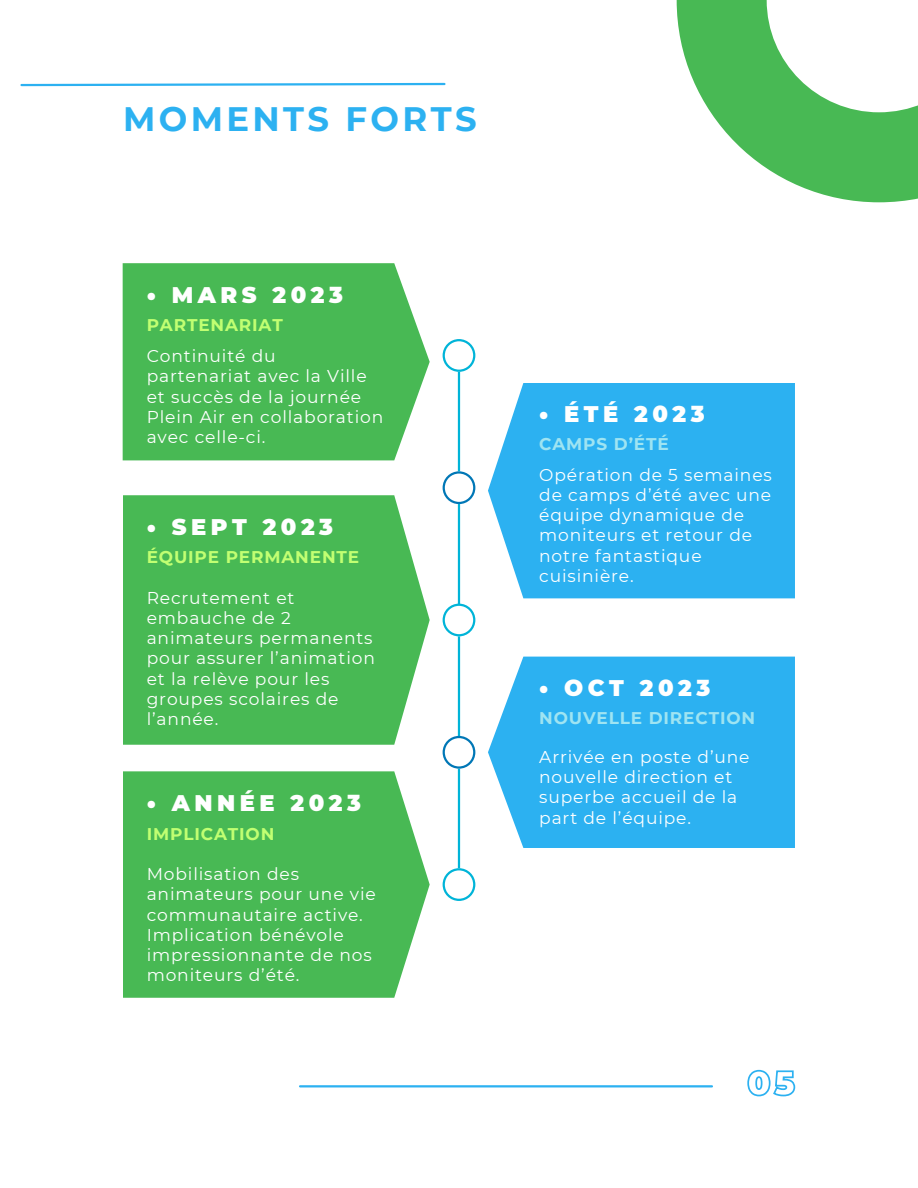
<style>
.page{position:relative;width:918px;height:1188px;background:#fff}
.page>*{position:absolute;margin:0;border:0;box-sizing:border-box;transform-origin:0 0}
.t1{font:700 33.9px "Montserrat";letter-spacing:.1em;color:#2cb1f1}
.t2{font:900 22.5px "Montserrat";letter-spacing:.2em;color:#fff}
.t3{font:17.1px/20.2px "Montserrat";letter-spacing:.05em;color:#fff}
.t4{font:700 16.95px "Montserrat";letter-spacing:.05em;color:#c1ff72}
.t5{font:700 16.95px "Montserrat";letter-spacing:.05em;color:#9fe4f2}
</style>
<div class="page">
<hr style="left:300px;top:1085px;width:412px;height:2px;background:#2cb1f1">
<svg style="left:747px;top:1069px;width:49px;height:28px"></svg>
<svg style="left:677px;top:0;width:241px;height:202px;fill:#48b954"></svg>
<svg style="left:20px;top:82px;width:426px;height:5px"></svg>
<hr style="left:458px;top:340px;width:2px;height:560px;background:#00b4d8">
<svg style="left:443px;top:339px;width:32px;height:33px"></svg>
<svg style="left:443px;top:604px;width:32px;height:32px"></svg>
<svg style="left:443px;top:736px;width:32px;height:33px"></svg>
<svg style="left:443px;top:868px;width:32px;height:33px"></svg>
<svg style="left:443px;top:471px;width:32px;height:33px"></svg>
<div style="left:123px;top:263px;width:307px;height:197px;background:#48b954"></div>
<div style="left:123px;top:495px;width:307px;height:250px;background:#48b954"></div>
<div style="left:123px;top:771px;width:307px;height:227px;background:#48b954"></div>
<div style="left:488px;top:383px;width:307px;height:215px;background:#2cb1f1"></div>
<div style="left:488px;top:657px;width:307px;height:191px;background:#2cb1f1"></div>
<h1 class="t1" style="left:123px;top:98px;width:355px">MOMENTS FORTS</h1>
<h2 class="t2" style="left:147px;top:281px;width:198px">• MARS 2023</h2>
<h3 class="t4" style="left:147px;top:314px;width:138px">PARTENARIAT</h3>
<p class="t3" style="left:147px;top:346px;width:238px">Continuité du partenariat avec la Ville et succès de la journée<br>Plein Air en collaboration avec celle-ci.</p>
<h3 class="t2" style="left:147px;top:513px;width:188px">• SEPT 2023</h3>
<p class="t4" style="left:147px;top:546px;width:214px">ÉQUIPE PERMANENTE</p>
<h2 class="t3" style="left:147px;top:587px;width:230px">Recrutement et embauche de 2 animateurs permanents pour assurer l’animation et la relève pour les groupes scolaires de l’année.</h2>
<p class="t2" style="left:147px;top:789px;width:216px">• ANNÉE 2023</p>
<p class="t4" style="left:147px;top:823px;width:129px">IMPLICATION</p>
<h3 class="t3" style="left:147px;top:864px;width:231px">Mobilisation des animateurs pour une vie communautaire active.<br>Implication bénévole impressionnante de nos moniteurs d’été.</h3>
<h2 class="t2" style="left:539px;top:401px;width:167px">• ÉTÉ 2023</h2>
<h2 class="t5" style="left:539px;top:434px;width:131px">CAMPS D’ÉTÉ</h2>
<p class="t3" style="left:539px;top:464px;width:234px">Opération de 5 semaines de camps d’été avec une équipe dynamique de moniteurs et retour de notre fantastique cuisinière.</p>
<p class="t2" style="left:539px;top:674px;width:173px">• OCT 2023</p>
<h2 class="t5" style="left:539px;top:708px;width:218px">NOUVELLE DIRECTION</h2>
<h3 class="t3" style="left:539px;top:747px;width:212px">Arrivée en poste d’une nouvelle direction et superbe accueil de la part de l’équipe.</h3>
</div>
